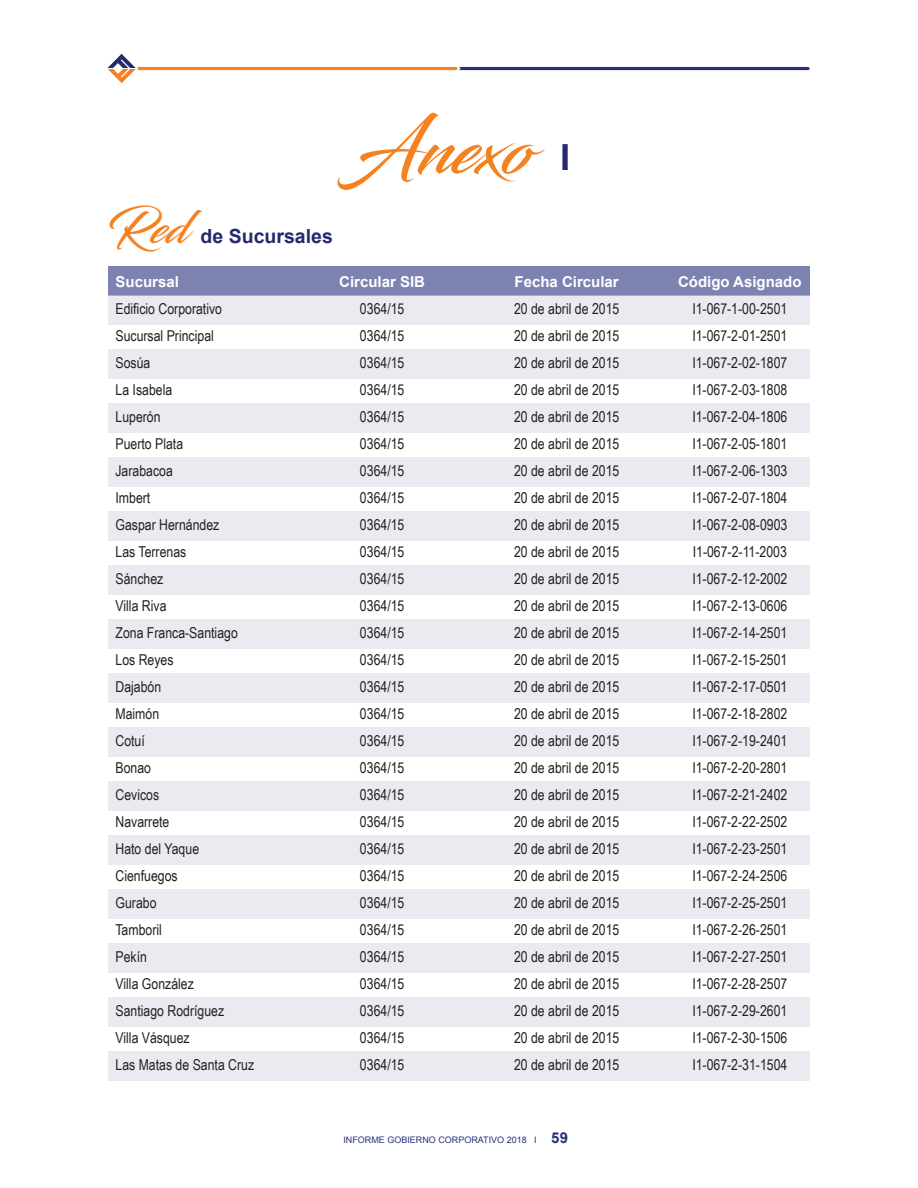
<style>
.page{position:relative;width:918px;height:1188px;background:#fff}
.page>*{position:absolute;margin:0;border:0;box-sizing:border-box;transform-origin:0 0}
.t1{font:72px "Blacksword";color:#f58220}
.t2{font:45px "Blacksword";color:#f58220}
.t3{font:700 19.5px "Arial";color:#25296e}
.t4{font:15px/27px "Arial Narrow";color:#231f20;text-align:justify}
.t5{font:700 15px "Arial";color:#fff}
.t6{font:9px "Arial";color:#29307d}
.s1{font-family:"Arial";font-weight:700;font-size:36px;color:#25296e}
.s2{font-weight:700;font-size:15px}
</style>
<div class="page">
<svg style="left:107px;top:54px;width:703px;height:29px"></svg>
<div style="left:108px;top:266px;width:702px;height:30px;background:#7e82b1"></div>
<div style="left:108px;top:296px;width:702px;height:29px;background:#eaebf0"></div>
<div style="left:108px;top:350px;width:702px;height:29px;background:#eaebf0"></div>
<div style="left:108px;top:404px;width:702px;height:29px;background:#eaebf0"></div>
<div style="left:108px;top:457px;width:702px;height:30px;background:#eaebf0"></div>
<div style="left:108px;top:511px;width:702px;height:30px;background:#eaebf0"></div>
<div style="left:108px;top:565px;width:702px;height:30px;background:#eaebf0"></div>
<div style="left:108px;top:619px;width:702px;height:30px;background:#eaebf0"></div>
<div style="left:108px;top:673px;width:702px;height:30px;background:#eaebf0"></div>
<div style="left:108px;top:727px;width:702px;height:30px;background:#eaebf0"></div>
<div style="left:108px;top:781px;width:702px;height:30px;background:#eaebf0"></div>
<div style="left:108px;top:835px;width:702px;height:30px;background:#eaebf0"></div>
<div style="left:108px;top:889px;width:702px;height:30px;background:#eaebf0"></div>
<div style="left:108px;top:943px;width:702px;height:30px;background:#eaebf0"></div>
<div style="left:108px;top:997px;width:702px;height:30px;background:#eaebf0"></div>
<div style="left:108px;top:1051px;width:702px;height:30px;background:#eaebf0"></div>
<h1 class="t1" style="left:348px;top:106px;width:224px">Anexo <span class="s1">I</span></h1>
<h2 class="t2" style="left:108px;top:201px;width:82px">Red</h2>
<h3 class="t3" style="left:201px;top:223px;width:134px">de Sucursales</h3>
<p class="t5" style="left:116px;top:272px;width:65px">Sucursal</p>
<p class="t4" style="left:116px;top:295px;width:140px;text-align:left">Edificio Corporativo<br>Sucursal Principal<br>Sosúa<br>La Isabela<br>Luperón<br>Puerto Plata<br>Jarabacoa<br>Imbert<br>Gaspar Hernández<br>Las Terrenas<br>Sánchez<br>Villa Riva<br>Zona Franca-Santiago<br>Los Reyes<br>Dajabón<br>Maimón<br>Cotuí<br>Bonao<br>Cevicos<br>Navarrete<br>Hato del Yaque<br>Cienfuegos<br>Gurabo<br>Tamboril<br>Pekín<br>Villa González<br>Santiago Rodríguez<br>Villa Vásquez<br>Las Matas de Santa Cruz</p>
<p class="t5" style="left:339px;top:272px;width:87px">Circular SIB</p>
<p class="t4" style="left:360px;top:295px;width:46px">0364/15<br>0364/15<br>0364/15<br>0364/15<br>0364/15<br>0364/15<br>0364/15<br>0364/15<br>0364/15<br>0364/15<br>0364/15<br>0364/15<br>0364/15<br>0364/15<br>0364/15<br>0364/15<br>0364/15<br>0364/15<br>0364/15<br>0364/15<br>0364/15<br>0364/15<br>0364/15<br>0364/15<br>0364/15<br>0364/15<br>0364/15<br>0364/15<br>0364/15</p>
<p class="t5" style="left:515px;top:272px;width:106px">Fecha Circular</p>
<p class="t4" style="left:514px;top:295px;width:107px">20 de abril de 2015<br>20 de abril de 2015<br>20 de abril de 2015<br>20 de abril de 2015<br>20 de abril de 2015<br>20 de abril de 2015<br>20 de abril de 2015<br>20 de abril de 2015<br>20 de abril de 2015<br>20 de abril de 2015<br>20 de abril de 2015<br>20 de abril de 2015<br>20 de abril de 2015<br>20 de abril de 2015<br>20 de abril de 2015<br>20 de abril de 2015<br>20 de abril de 2015<br>20 de abril de 2015<br>20 de abril de 2015<br>20 de abril de 2015<br>20 de abril de 2015<br>20 de abril de 2015<br>20 de abril de 2015<br>20 de abril de 2015<br>20 de abril de 2015<br>20 de abril de 2015<br>20 de abril de 2015<br>20 de abril de 2015<br>20 de abril de 2015</p>
<p class="t6" style="left:343px;top:1134px;width:226px">INFORME GOBIERNO CORPORATIVO 2018 I <span class="s2">59</span></p>
<p class="t5" style="left:678px;top:272px;width:125px">Código Asignado</p>
<p class="t4" style="left:692px;top:295px;width:97px">I1-067-1-00-2501<br>I1-067-2-01-2501<br>I1-067-2-02-1807<br>I1-067-2-03-1808<br>I1-067-2-04-1806<br>I1-067-2-05-1801<br>I1-067-2-06-1303<br>I1-067-2-07-1804<br>I1-067-2-08-0903<br>I1-067-2-11-2003<br>I1-067-2-12-2002<br>I1-067-2-13-0606<br>I1-067-2-14-2501<br>I1-067-2-15-2501<br>I1-067-2-17-0501<br>I1-067-2-18-2802<br>I1-067-2-19-2401<br>I1-067-2-20-2801<br>I1-067-2-21-2402<br>I1-067-2-22-2502<br>I1-067-2-23-2501<br>I1-067-2-24-2506<br>I1-067-2-25-2501<br>I1-067-2-26-2501<br>I1-067-2-27-2501<br>I1-067-2-28-2507<br>I1-067-2-29-2601<br>I1-067-2-30-1506<br>I1-067-2-31-1504</p>
</div>
